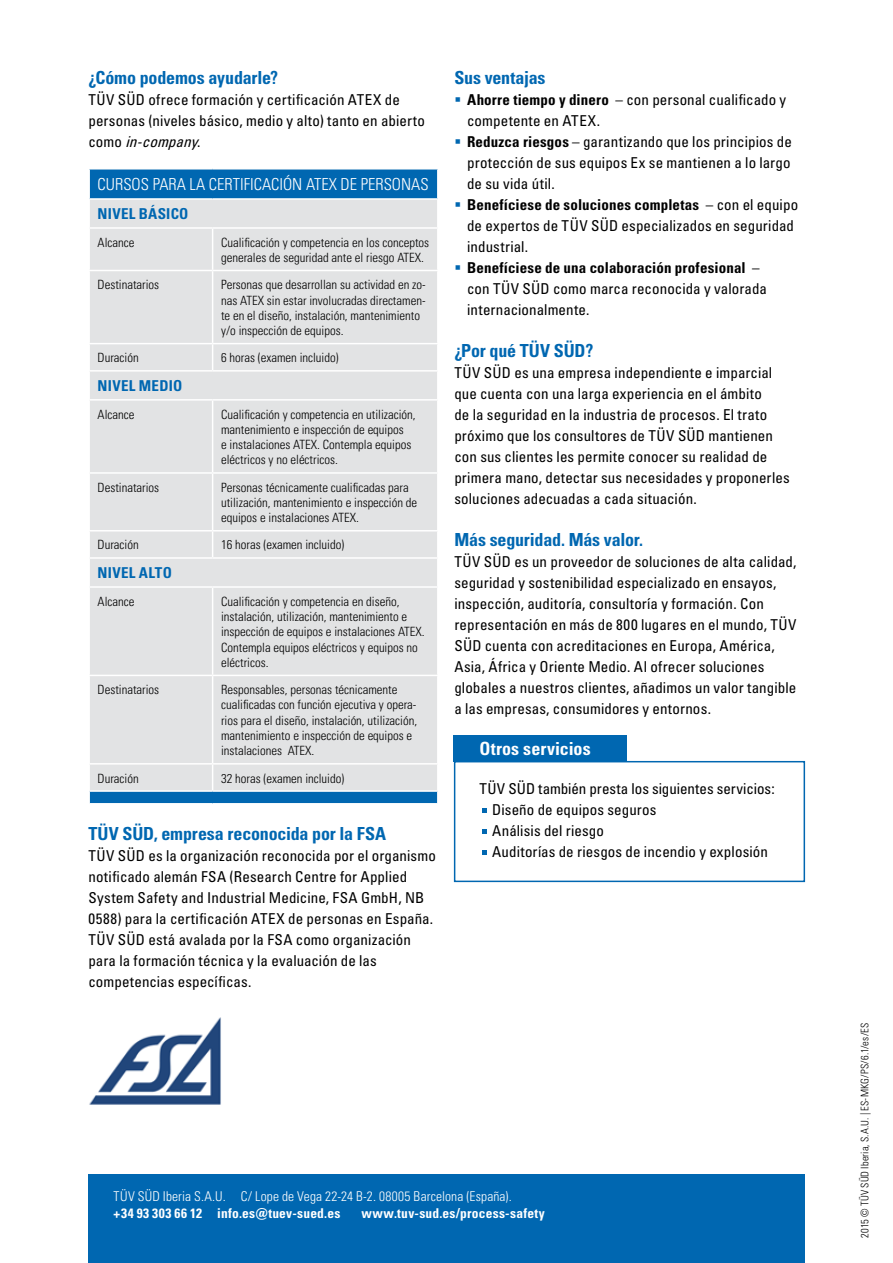
<style>
.page{position:relative;width:893px;height:1263px;background:#fff}
.page>*{position:absolute;margin:0;border:0;box-sizing:border-box;transform-origin:0 0}
.t1{font:18px "Univers LTCYR 67 Bold Cond";letter-spacing:-.01em;color:#0067b1}
.t2{font:18px "Univers LTCYR 67 Bold Cond";letter-spacing:.005em;color:#fff}
.t3{font:16.5px "Univers LTCYR 47 Light Cond";color:#fff}
.t4{font:condensed 15px/21px "Univers LTCYR 57";letter-spacing:.005em;color:#000}
.t5{font:15px "Univers LTCYR 67 Bold Cond";letter-spacing:.01em;color:#000}
.t6{font:15px "Univers LTCYR 67 Bold Cond";letter-spacing:.015em;color:#0067b1}
.t7{font:13.5px "Univers LTCYR 47 Light Cond";letter-spacing:.015em;color:#fff}
.t8{font:13.5px "Univers LTCYR 67 Bold Cond";letter-spacing:.02em;color:#fff}
.t9{font:12.75px/15.3px "Univers LTCYR 47 Light Cond";color:#000}
.t10{font:10.5px "Univers LTCYR 47 Light Cond";letter-spacing:.015em;color:#000}
.s1{font-style:italic}
.s2{color:#0067b1}
.s3{font-family:"Univers LTCYR 67 Bold Cond";font-stretch:normal}
.s4{font-family:"Univers LTCYR 57";font-stretch:condensed}
</style>
<div class="page">
<div style="left:88px;top:1174px;width:717px;height:89px;background:#0067b1"></div>
<div style="left:90px;top:170px;width:347px;height:633px;background:#0067b1"></div>
<div style="left:90px;top:200px;width:347px;height:590px;background:#e2e3e4"></div>
<hr style="left:88px;top:370px;width:125px;height:2px;background:#fff">
<hr style="left:213px;top:370px;width:226px;height:2px;background:#fff">
<hr style="left:88px;top:557px;width:125px;height:2px;background:#fff">
<hr style="left:213px;top:557px;width:226px;height:2px;background:#fff">
<hr style="left:88px;top:790px;width:125px;height:2px;background:#fff">
<hr style="left:213px;top:790px;width:226px;height:2px;background:#fff">
<hr style="left:88px;top:198px;width:125px;height:2px;background:#fff">
<hr style="left:213px;top:198px;width:226px;height:2px;background:#fff">
<hr style="left:88px;top:227px;width:125px;height:2px;background:#fff">
<hr style="left:88px;top:270px;width:125px;height:1px;background:#fff">
<hr style="left:88px;top:343px;width:125px;height:1px;background:#fff">
<hr style="left:88px;top:399px;width:125px;height:2px;background:#fff">
<hr style="left:88px;top:472px;width:125px;height:2px;background:#fff">
<hr style="left:88px;top:530px;width:125px;height:1px;background:#fff">
<hr style="left:88px;top:586px;width:125px;height:2px;background:#fff">
<hr style="left:88px;top:675px;width:125px;height:1px;background:#fff">
<hr style="left:88px;top:763px;width:125px;height:1px;background:#fff">
<hr style="left:213px;top:227px;width:226px;height:2px;background:#fff">
<hr style="left:212px;top:229px;width:1px;height:41px;background:#fff">
<hr style="left:213px;top:270px;width:226px;height:1px;background:#fff">
<hr style="left:212px;top:271px;width:1px;height:72px;background:#fff">
<hr style="left:213px;top:343px;width:226px;height:1px;background:#fff">
<svg style="left:212px;top:344px;width:1px;height:26px"></svg>
<hr style="left:213px;top:399px;width:226px;height:2px;background:#fff">
<hr style="left:212px;top:401px;width:1px;height:71px;background:#fff">
<hr style="left:213px;top:472px;width:226px;height:2px;background:#fff">
<hr style="left:212px;top:474px;width:1px;height:56px;background:#fff">
<hr style="left:213px;top:530px;width:226px;height:1px;background:#fff">
<svg style="left:212px;top:531px;width:1px;height:26px"></svg>
<hr style="left:213px;top:586px;width:226px;height:2px;background:#fff">
<hr style="left:212px;top:588px;width:1px;height:87px;background:#fff">
<hr style="left:213px;top:675px;width:226px;height:1px;background:#fff">
<hr style="left:212px;top:676px;width:1px;height:87px;background:#fff">
<hr style="left:213px;top:763px;width:226px;height:1px;background:#fff">
<svg style="left:212px;top:764px;width:1px;height:26px"></svg>
<div style="left:454px;top:735px;width:173px;height:27px;background:#0067b1"></div>
<svg style="left:483px;top:808px;width:4px;height:4px"></svg>
<svg style="left:483px;top:829px;width:4px;height:4px"></svg>
<svg style="left:483px;top:850px;width:4px;height:4px"></svg>
<div style="left:454px;top:761px;width:351px;height:121px;border:2px solid #0067b1"></div>
<img style="left:89px;top:1017px;width:132px;height:88px">
<p class="t1" style="left:88px;top:67px;width:191px">¿Cómo podemos ayudarle?</p>
<p class="t4" style="left:88px;top:89px;width:338px">TÜV SÜD ofrece formación y certificación ATEX de personas (niveles básico, medio y alto) tanto en abierto c o m o <span class="s1">in-company</span>.</p>
<p class="t3" style="left:98px;top:173px;width:332px">CURSOS PARA LA CERTIFICACIÓN ATEX DE PERSONAS</p>
<p class="t6" style="left:98px;top:205px;width:92px">NIVEL BÁSICO</p>
<p class="t9" style="left:98px;top:234px;width:38px">Alcance</p>
<p class="t9" style="left:221px;top:234px;width:210px">Cualificación y competencia en los conceptos generales de seguridad ante el riesgo ATEX.</p>
<p class="t9" style="left:98px;top:276px;width:63px">Destinatarios</p>
<p class="t9" style="left:221px;top:276px;width:206px">Personas que desarrollan su actividad en zo&shy;nas ATEX sin estar involucradas directamen&shy;te en el diseño, instalación, mantenimiento y/o inspección de equipos.</p>
<p class="t9" style="left:98px;top:349px;width:43px">Duración</p>
<p class="t9" style="left:221px;top:349px;width:119px">6 horas (examen incluido)</p>
<p class="t6" style="left:98px;top:377px;width:86px">NIVEL MEDIO</p>
<p class="t9" style="left:98px;top:406px;width:38px">Alcance</p>
<p class="t9" style="left:221px;top:406px;width:196px">Cualificación y competencia en utilización, mantenimiento e inspección de equipos<br>e instalaciones ATEX. Contempla equipos eléctricos y no eléctricos.</p>
<p class="t9" style="left:98px;top:479px;width:63px">Destinatarios</p>
<p class="t9" style="left:221px;top:479px;width:198px">Personas técnicamente cualificadas para utilización, mantenimiento e inspección de equipos e instalaciones ATEX.</p>
<p class="t9" style="left:98px;top:537px;width:43px">Duración</p>
<p class="t9" style="left:221px;top:537px;width:125px">16 horas (examen incluido)</p>
<p class="t6" style="left:98px;top:564px;width:76px">NIVEL ALTO</p>
<p class="t9" style="left:98px;top:593px;width:38px">Alcance</p>
<p class="t9" style="left:221px;top:593px;width:205px">Cualificación y competencia en diseño, instalación, utilización, mantenimiento e inspección de equipos e instalaciones ATEX.<br>Contempla equipos eléctricos y equipos no eléctricos.</p>
<p class="t9" style="left:98px;top:681px;width:63px">Destinatarios</p>
<p class="t9" style="left:221px;top:681px;width:198px">Responsables, personas técnicamente cualificadas con función ejecutiva y opera&shy;rios para el diseño, instalación, utilización, mantenimiento e inspección de equipos e instalaciones ATEX.</p>
<p class="t9" style="left:98px;top:770px;width:43px">Duración</p>
<p class="t9" style="left:221px;top:770px;width:125px">32 horas (examen incluido)</p>
<p class="t1" style="left:88px;top:823px;width:299px">TÜV SÜD, empresa reconocida por la FSA</p>
<p class="t4" style="left:88px;top:845px;width:349px">TÜV SÜD es la organización reconocida por el organismo notificado alemán FSA (Research Centre for Applied System Safety and Industrial Medicine, FSA GmbH, NB 0588) para la certificación ATEX de personas en España.<br>TÜV SÜD está avalada por la FSA como organización para la formación técnica y la evaluación de las competencias específicas.</p>
<p class="t1" style="left:454px;top:67px;width:93px">Sus ventajas</p>
<p class="t4" style="left:467px;top:89px;width:321px;text-indent:-13px"><span class="s2">▪</span> <span class="s3">Ahorre tiempo y dinero</span> – con personal cualificado y competente en ATEX.</p>
<p class="t4" style="left:467px;top:131px;width:326px;text-align:justify;text-indent:-13px"><span class="s2">▪</span> <span class="s3">Reduzca riesgos</span> – garantizando que los principios de protección de sus equipos Ex se mantienen a lo largo de su vida útil.</p>
<p class="t5" style="left:454px;top:195px;width:345px"><span class="s2">▪</span> Benefíciese de soluciones completas <span class="s4">– con el equipo</span></p>
<p class="t4" style="left:467px;top:215px;width:328px">de expertos de TÜV SÜD especializados en seguridad industrial.</p>
<p class="t5" style="left:454px;top:258px;width:307px"><span class="s2">▪</span> Benefíciese de una colaboración profesional <span class="s4">–</span></p>
<p class="t4" style="left:467px;top:278px;width:301px">con TÜV SÜD como marca reconocida y valorada internacionalmente.</p>
<p class="t1" style="left:454px;top:340px;width:141px">¿Por qué TÜV SÜD?</p>
<p class="t4" style="left:454px;top:362px;width:337px">TÜV SÜD es una empresa independiente e imparcial que cuenta con una larga experiencia en el ámbito<br>de la seguridad en la industria de procesos. El trato próximo que los consultores de TÜV SÜD mantienen con sus clientes les permite conocer su realidad de primera mano, detectar sus necesidades y proponerles soluciones adecuadas a cada situación.</p>
<p class="t1" style="left:454px;top:529px;width:190px">Más seguridad. Más valor.</p>
<p class="t4" style="left:454px;top:551px;width:344px">TÜV SÜD es un proveedor de soluciones de alta calidad, seguridad y sostenibilidad especializado en ensayos, inspección, auditoría, consultoría y formación. Con representación en más de 800 lugares en el mundo, TÜV SÜD cuenta con acreditaciones en Europa, América, Asia, África y Oriente Medio. Al ofrecer soluciones globales a nuestros clientes, añadimos un valor tangible a las empresas, consumidores y entornos.</p>
<p class="t2" style="left:479px;top:738px;width:113px">Otros servicios</p>
<p class="t4" style="left:492px;top:778px;width:284px;text-indent:-13px">TÜV SÜD también presta los siguientes servicios:<br>Diseño de equipos seguros<br>Análisis del riesgo<br>Auditorías de riesgos de incendio y explosión</p>
<p class="t7" style="left:114px;top:1187px;width:399px">TÜV SÜD Iberia S.A.U. C/ Lope de Vega 22-24 B-2. 08005 Barcelona (España).</p>
<p class="t8" style="left:114px;top:1204px;width:228px">+34 93 303 66 12 info.es@tuev-sued.es</p>
<p class="t8" style="left:361px;top:1204px;width:185px">www.tuv-sud.es/process-safety</p>
<p class="t10" style="left:858px;top:1238px;width:217px;rotate:-90deg">2015 © TÜV SÜD Iberia, S.A.U. | ES-MKG/PS/6.1/es/ES</p>
</div>
